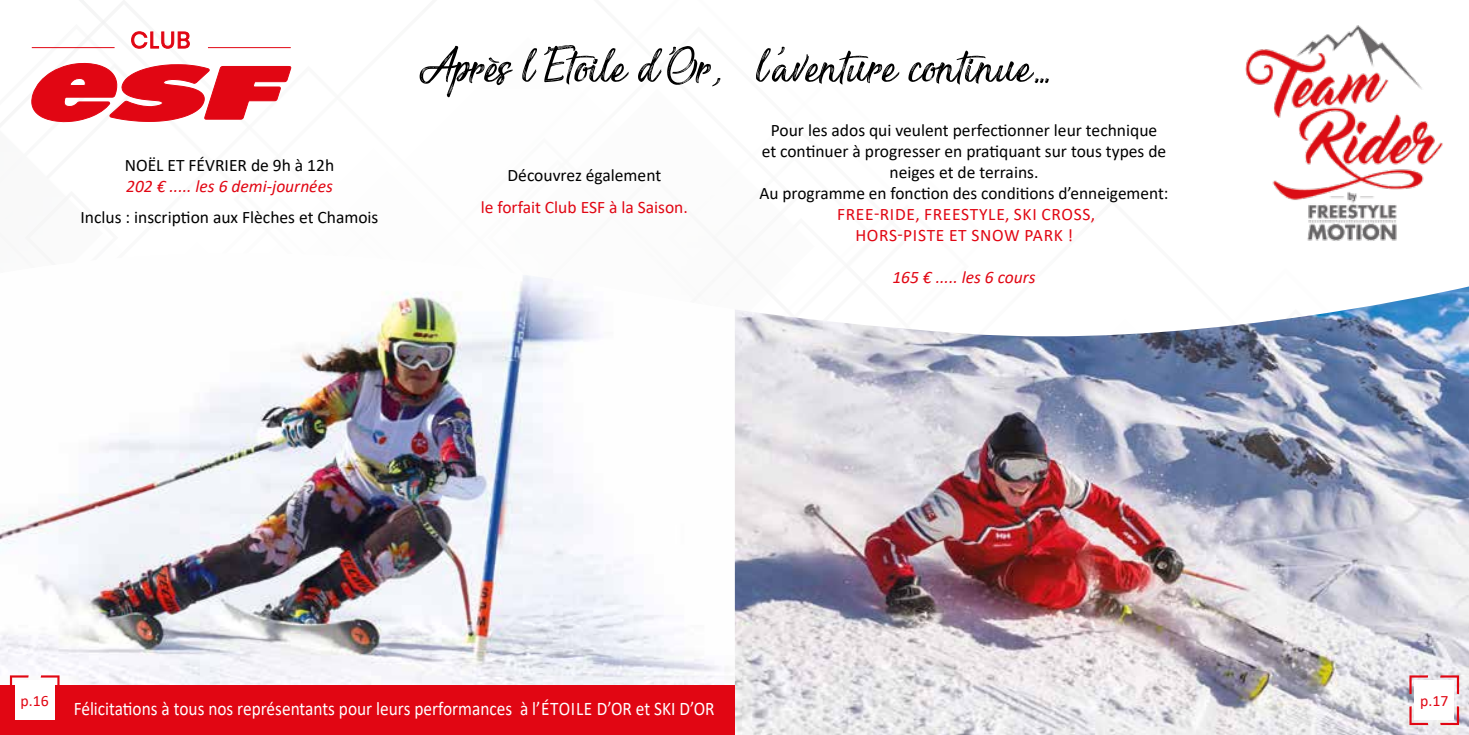
<style>
.page{position:relative;width:1469px;height:735px;background:#fff}
.page>*{position:absolute;margin:0;border:0;box-sizing:border-box;transform-origin:0 0}
.t1{font:63px "Sensations and Qualities";color:#000}
.t2{font:19.25px "Calibri";color:#fff;scale:.9 1}
.t3{font:17.5px/21px "Calibri";color:#000;text-align:center}
.t4{font:17.5px/21px "Calibri";letter-spacing:.04em;color:#e10613;text-align:center}
.t5{font:italic 17.5px "Calibri";color:#e10613}
.t6{font:17.5px "Calibri";color:#e10613}
.t7{font:15.75px "Calibri";color:#e10613}
</style>
<div class="page">
<img style="left:0;top:0;width:1468px;height:734px">
<div style="left:1414px;top:680px;width:39px;height:39px;background:#fff"></div>
<p class="t3" style="left:125px;top:154px;width:211px">NOËL ET FÉVRIER de 9h à 12h</p>
<p class="t5" style="left:126px;top:174px;width:208px">202 € ..... les 6 demi-journées</p>
<p class="t3" style="left:81px;top:206px;width:299px">Inclus : inscription aux Flèches et Chamois</p>
<h1 class="t1" style="left:419px;top:36px;width:631px">Après l’Etoile d’Or, l’aventure continue...</h1>
<p class="t3" style="left:507px;top:164px;width:155px">Découvrez également</p>
<p class="t6" style="left:481px;top:195px;width:209px">le forfait Club ESF à la Saison.</p>
<p class="t3" style="left:759px;top:119px;width:410px">Pour les ados qui veulent perfectionner leur technique<br>et continuer à progresser en pratiquant sur tous types de neiges et de terrains.<br>Au programme en fonction des conditions d’enneigement:</p>
<p class="t4" style="left:837px;top:203px;width:260px">FREE-RIDE, FREESTYLE, SKI CROSS,<br>HORS-PISTE ET SNOW PARK !</p>
<p class="t5" style="left:892px;top:265px;width:145px">165 € ..... les 6 cours</p>
<p class="t7" style="left:21px;top:689px;width:30px">p.16</p>
<p class="t7" style="left:1420px;top:689px;width:30px">p.17</p>
<p class="t2" style="left:74px;top:695px;width:713px">Félicitations à tous nos représentants pour leurs performances à l’ÉTOILE D’OR et SKI D’OR</p>
</div>
